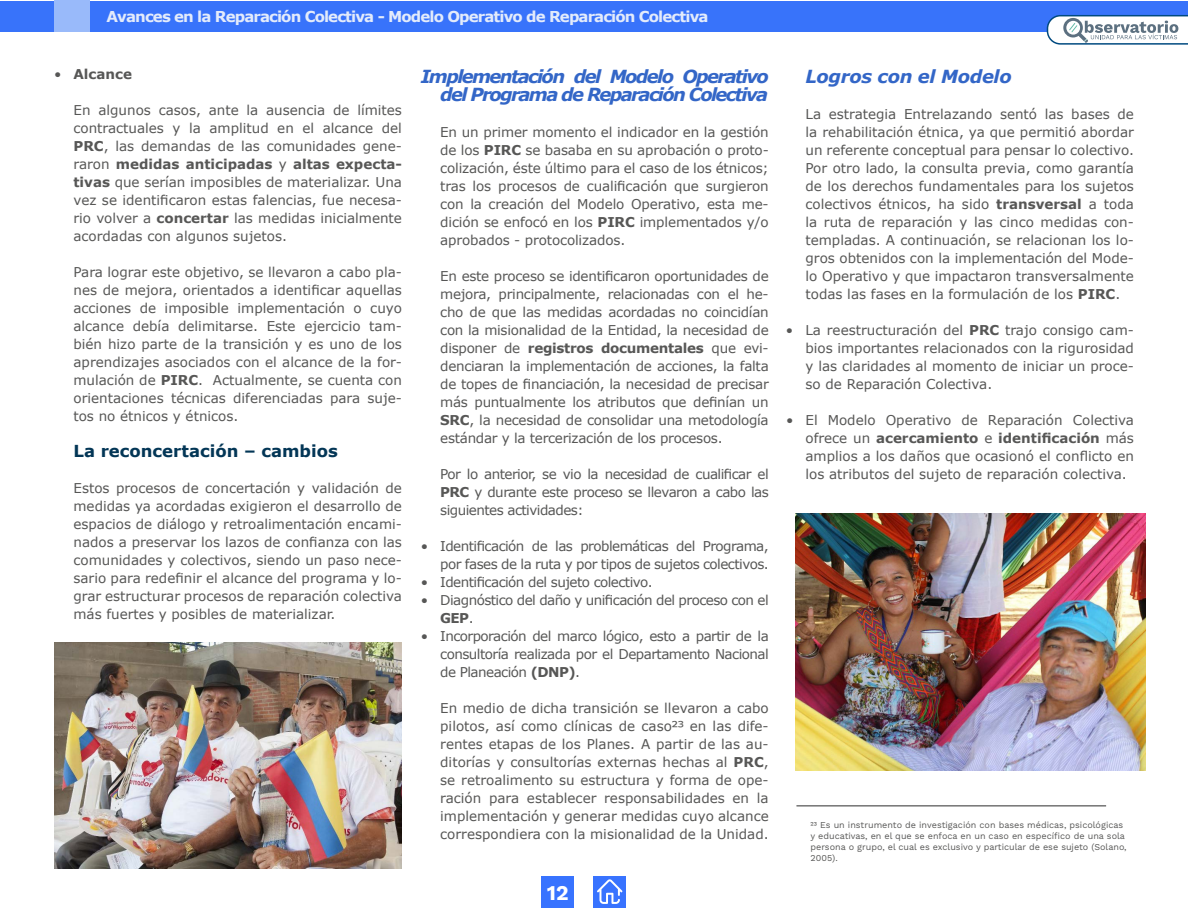
<style>
.page{position:relative;width:1188px;height:918px;background:#fff}
.page>*{position:absolute;margin:0;border:0;box-sizing:border-box;transform-origin:0 0}
.t1{font:700 21px "Work Sans";color:#fff}
.t2{font:italic 700 18px/18px "Verdana";letter-spacing:-.09em;color:#3366c7;text-align:right}
.t3{font:italic 700 18px "Verdana";letter-spacing:-.02em;color:#3366c7}
.t4{font:700 16.5px "Verdana";color:#033656}
.t5{font:700 15px "Verdana";letter-spacing:-.06em;color:#e3ebfa}
.t6{font:13.5px/18px "Verdana";letter-spacing:-.01em;color:#575756;text-align:justify}
.t7{font:13.5px/18px "Verdana";letter-spacing:-.04em;color:#575756;text-align:right}
.t8{font:700 13.5px "Verdana";color:#575756}
.t9{font:9px/10.8px "Work Sans";color:#575756}
.s1{font-weight:400}
.s2{font-weight:700}
</style>
<div class="page">
<div style="left:0;top:1px;width:1188px;height:31px;background:#3873fa"></div>
<div style="left:54px;top:0;width:36px;height:32px;background:#99bafa"></div>
<svg style="left:1047px;top:15px;width:141px;height:30px"></svg>
<div style="left:594px;top:876px;width:32px;height:31px;background:#3873ff"></div>
<svg style="left:597px;top:879px;width:25px;height:25px"></svg>
<div style="left:542px;top:876px;width:32px;height:31px;background:#3873ff"></div>
<img style="left:796px;top:514px;width:350px;height:256px">
<img style="left:54px;top:642px;width:348px;height:226px">
<hr style="left:796px;top:806px;width:310px;height:1px;background:#2d2d2d">
<p class="t5" style="left:107px;top:5px;width:603px">Avances en la Reparación Colectiva - Modelo Operativo de Reparación Colectiva</p>
<p class="t8" style="left:54px;top:65px;width:80px"><span class="s1">•</span> Alcance</p>
<p class="t6" style="left:73px;top:101px;width:330px">En algunos casos, ante la ausencia de límites contractuales y la amplitud en el alcance del <span class="s2">PRC</span>, las demandas de las comunidades gene&shy;raron <span class="s2">medidas anticipadas</span> y <span class="s2">altas expecta&shy;tivas</span> que serían imposibles de materializar. Una vez se identificaron estas falencias, fue necesa&shy;rio volver a <span class="s2">concertar</span> las medidas inicialmente acordadas con algunos sujetos.</p>
<p class="t6" style="left:73px;top:263px;width:330px">Para lograr este objetivo, se llevaron a cabo pla&shy;nes de mejora, orientados a identificar aquellas acciones de imposible implementación o cuyo alcance debía delimitarse. Este ejercicio tam&shy;bién hizo parte de la transición y es uno de los aprendizajes asociados con el alcance de la for&shy;mulación de <span class="s2">PIRC</span>. Actualmente, se cuenta con orientaciones técnicas diferenciadas para suje&shy;tos no étnicos y étnicos.</p>
<p class="t4" style="left:74px;top:440px;width:266px">La reconcertación – cambios</p>
<p class="t6" style="left:73px;top:479px;width:330px">Estos procesos de concertación y validación de medidas ya acordadas exigieron el desarrollo de espacios de diálogo y retroalimentación encami&shy;nados a preservar los lazos de confianza con las comunidades y colectivos, siendo un paso nece&shy;sario para redefinir el alcance del programa y lo&shy;grar estructurar procesos de reparación colectiva más fuertes y posibles de materializar.</p>
<h2 class="t2" style="left:421px;top:67px;width:350px">Implementación del Modelo Operativo del Programa de Reparación Colectiva</h2>
<p class="t6" style="left:440px;top:123px;width:330px">En un primer momento el indicador en la gestión de los <span class="s2">PIRC</span> se basaba en su aprobación o proto&shy;colización, éste último para el caso de los étnicos; tras los procesos de cualificación que surgieron con la creación del Modelo Operativo, esta me&shy;dición se enfocó en los <span class="s2">PIRC</span> implementados y/o aprobados - protocolizados.</p>
<p class="t6" style="left:440px;top:267px;width:330px">En este proceso se identificaron oportunidades de mejora, principalmente, relacionadas con el he&shy;cho de que las medidas acordadas no coincidían con la misionalidad de la Entidad, la necesidad de disponer de <span class="s2">registros documentales</span> que evi&shy;denciaran la implementación de acciones, la falta de topes de financiación, la necesidad de precisar más puntualmente los atributos que definían un <span class="s2">SRC</span>, la necesidad de consolidar una metodología estándar y la tercerización de los procesos.</p>
<p class="t6" style="left:440px;top:465px;width:330px">Por lo anterior, se vio la necesidad de cualificar el <span class="s2">PRC</span> y durante este proceso se llevaron a cabo las siguientes actividades:</p>
<p class="t7" style="left:421px;top:537px;width:350px">• Identificación de las problemáticas del Programa, por fases de la ruta y por tipos de sujetos colectivos.</p>
<p class="t7" style="left:421px;top:573px;width:233px">• Identificación del sujeto colectivo.</p>
<p class="t7" style="left:440px;top:591px;width:330px;text-align:left;text-indent:-19px">• Diagnóstico del daño y unificación del proceso con el<br><span class="s2">GEP</span>.</p>
<p class="t6" style="left:440px;top:627px;width:330px;text-indent:-19px">• Incorporación del marco lógico, esto a partir de la consultoría realizada por el Departamento Nacional de Planeación <span class="s2">(DNP)</span>.</p>
<p class="t6" style="left:440px;top:699px;width:330px">En medio de dicha transición se llevaron a cabo pilotos, así como clínicas de caso23 en las dife&shy;rentes etapas de los Planes. A partir de las au&shy;ditorías y consultorías externas hechas al <span class="s2">PRC</span>, se retroalimento su estructura y forma de ope&shy;ración para establecer responsabilidades en la implementación y generar medidas cuyo alcance correspondiera con la misionalidad de la Unidad.</p>
<h1 class="t1" style="left:547px;top:881px;width:23px">12</h1>
<h2 class="t3" style="left:805px;top:63px;width:208px">Logros con el Modelo</h2>
<p class="t6" style="left:805px;top:105px;width:330px">La estrategia Entrelazando sentó las bases de la rehabilitación étnica, ya que permitió abordar un referente conceptual para pensar lo colectivo.<br>Por otro lado, la consulta previa, como garantía de los derechos fundamentales para los sujetos colectivos étnicos, ha sido <span class="s2">transversal</span> a toda la ruta de reparación y las cinco medidas con&shy;templadas. A continuación, se relacionan los lo&shy;gros obtenidos con la implementación del Mode&shy;lo Operativo y que impactaron transversalmente todas las fases en la formulación de los <span class="s2">PIRC</span>.</p>
<p class="t6" style="left:805px;top:321px;width:330px;text-indent:-20px">• La reestructuración del <span class="s2">PRC</span> trajo consigo cam&shy;bios importantes relacionados con la rigurosidad y las claridades al momento de iniciar un proce&shy;so de Reparación Colectiva.</p>
<p class="t6" style="left:805px;top:411px;width:330px;text-indent:-19px">• El Modelo Operativo de Reparación Colectiva ofrece un <span class="s2">acercamiento</span> e <span class="s2">identificación</span> más amplios a los daños que ocasionó el conflicto en los atributos del sujeto de reparación colectiva.</p>
<p class="t9" style="left:811px;top:820px;width:318px">23 Es un instrumento de investigación con bases médicas, psicológicas y educativas, en el que se enfoca en un caso en específico de una sola persona o grupo, el cual es exclusivo y particular de ese sujeto (Solano, 2005).</p>
</div>
